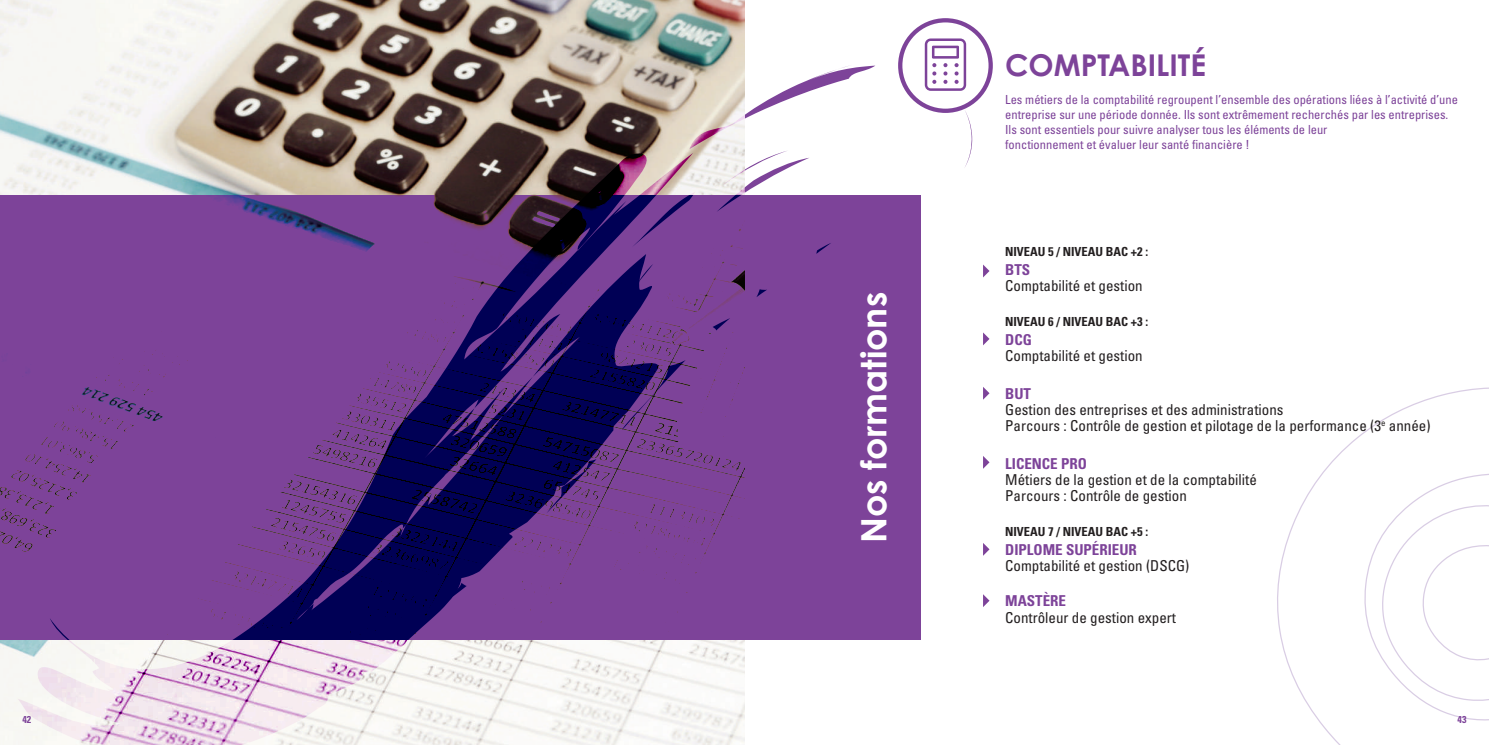
<style>
.page{position:relative;width:1489px;height:745px;background:#fff}
.page>*{position:absolute;margin:0;border:0;box-sizing:border-box;transform-origin:0 0}
.t1{font:700 35px "Century Gothic Pro";color:#fff}
.t2{font:700 30px "Century Gothic Pro";color:#7d4399}
.t3{font:condensed 15px/16.2px "Univers LT Std";color:#231f20}
.t4{font:700 condensed 15px "Univers LT Std";color:#7d4399}
.t5{font:condensed 12.5px/15px "Univers LT Std";color:#7d4399}
.t6{font:700 condensed 12.5px "Univers LT Std";color:#231f20}
.t7{font:700 condensed 10px "Univers LT Std";color:#7d4399}
</style>
<div class="page">
<svg style="left:1277px;top:387px;width:211px;height:357px"></svg>
<svg style="left:1379px;top:503px;width:109px;height:199px"></svg>
<img style="left:0;top:0;width:744px;height:744px">
<div style="left:898px;top:18px;width:94px;height:95px;border:4px solid #7d4399;border-radius:50%"></div>
<svg style="left:924px;top:38px;width:42px;height:53px"></svg>
<svg style="left:983px;top:264px;width:6px;height:13px"></svg>
<svg style="left:983px;top:332px;width:6px;height:13px"></svg>
<svg style="left:983px;top:387px;width:6px;height:12px"></svg>
<svg style="left:983px;top:456px;width:6px;height:12px"></svg>
<svg style="left:983px;top:543px;width:6px;height:12px"></svg>
<svg style="left:983px;top:594px;width:6px;height:12px"></svg>
<div style="left:0;top:195px;width:920px;height:444px;background:#7d4399"></div>
<svg style="left:965px;top:111px;width:7px;height:56px"></svg>
<svg style="left:18px;top:153px;width:675px;height:591px"></svg>
<svg style="left:622px;top:360px;width:63px;height:69px"></svg>
<svg style="left:390px;top:582px;width:76px;height:58px"></svg>
<svg style="left:638px;top:264px;width:15px;height:18px"></svg>
<svg style="left:713px;top:318px;width:17px;height:12px"></svg>
<svg style="left:606px;top:314px;width:6px;height:12px"></svg>
<svg style="left:756px;top:289px;width:11px;height:8px"></svg>
<svg style="left:632px;top:65px;width:243px;height:189px"></svg>
<h1 class="t1" style="left:852px;top:542px;width:252px;rotate:-90deg">Nos formations</h1>
<h2 class="t2" style="left:1005px;top:46px;width:202px">COMPTABILITÉ</h2>
<p class="t5" style="left:1005px;top:91px;width:454px">Les métiers de la comptabilité regroupent l’ensemble des opérations liées à l’activité d’une entreprise sur une période donnée. Ils sont extrêmement recherchés par les entreprises.<br>Ils sont essentiels pour suivre analyser tous les éléments de leur<br>fonctionnement et évaluer leur santé financière !</p>
<p class="t6" style="left:1005px;top:243px;width:145px">NIVEAU 5 / NIVEAU BAC +2 :</p>
<p class="t4" style="left:1005px;top:260px;width:27px">BTS</p>
<p class="t3" style="left:1005px;top:277px;width:139px">Comptabilité et gestion</p>
<p class="t6" style="left:1005px;top:313px;width:145px">NIVEAU 6 / NIVEAU BAC +3 :</p>
<p class="t4" style="left:1005px;top:330px;width:28px">DCG</p>
<p class="t3" style="left:1005px;top:347px;width:139px">Comptabilité et gestion</p>
<p class="t4" style="left:1005px;top:384px;width:27px">BUT</p>
<p class="t3" style="left:1005px;top:401px;width:427px">Gestion des entreprises et des administrations<br>Parcours : Contrôle de gestion et pilotage de la performance (3<sup>e</sup> année)</p>
<p class="t4" style="left:1005px;top:454px;width:83px">LICENCE PRO</p>
<p class="t3" style="left:1005px;top:471px;width:253px">Métiers de la gestion et de la comptabilité<br>Parcours : Contrôle de gestion</p>
<p class="t6" style="left:1005px;top:523px;width:145px">NIVEAU 7 / NIVEAU BAC +5 :</p>
<p class="t4" style="left:1005px;top:540px;width:133px">DIPLOME SUPÉRIEUR</p>
<p class="t3" style="left:1005px;top:557px;width:186px">Comptabilité et gestion (DSCG)</p>
<p class="t4" style="left:1005px;top:591px;width:62px">MASTÈRE</p>
<p class="t3" style="left:1005px;top:608px;width:172px">Contrôleur de gestion expert</p>
<p class="t7" style="left:22px;top:712px;width:10px">42</p>
<p class="t7" style="left:1457px;top:712px;width:10px">43</p>
</div>
